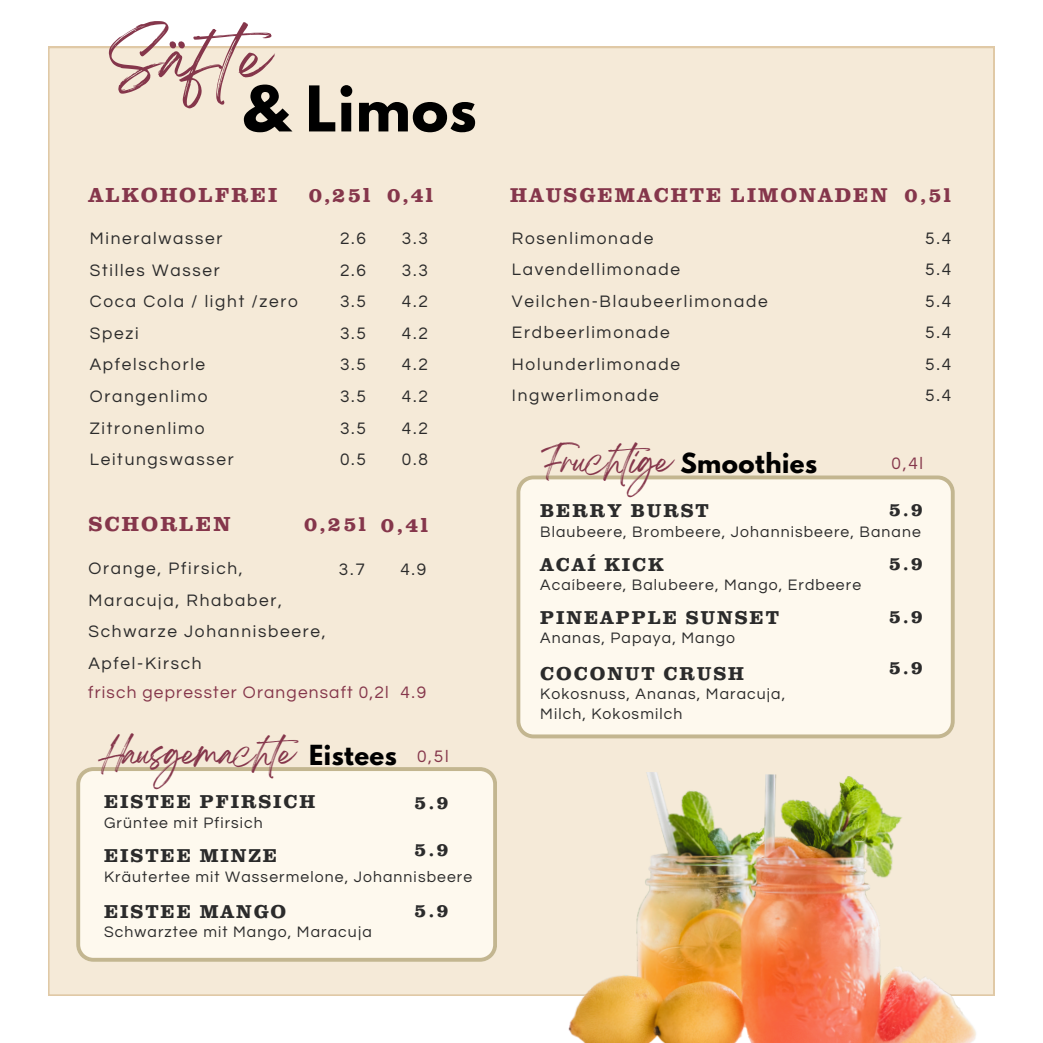
<style>
.page{position:relative;width:1043px;height:1043px;background:#fff}
.page>*{position:absolute;margin:0;border:0;box-sizing:border-box;transform-origin:0 0}
.t1{font:700 55.82px "League Spartan";letter-spacing:.015em;color:#000}
.t2{font:55.65px "Breathing";color:#85364b}
.t3{font:29.75px "Breathing";letter-spacing:-.06em;color:#85364b}
.t4{font:700 24.5px "League Spartan";letter-spacing:.02em;color:#000}
.t5{font:700 21px "Clarendon URW";letter-spacing:.1em;color:#85364b}
.t6{font:700 20.65px "Clarendon URW";letter-spacing:.1em;color:#85364b}
.t7{font:700 19.25px "Clarendon URW";letter-spacing:.1em;color:#2b2b2b}
.t8{font:17.32px/31.5px "Questrial";letter-spacing:.1em;color:#2b2b2b}
.t9{font:17.32px "Questrial";letter-spacing:.07em;color:#85364b}
.t10{font:15.75px/19.6px "Questrial";letter-spacing:.07em;color:#2b2b2b}
</style>
<div class="page">
<div style="left:48px;top:47px;width:945px;height:948px;background:#f5ead8"></div>
<img style="left:550px;top:770px;width:445px;height:272px">
<svg style="left:76px;top:766px;width:420px;height:195px;background:#f9f4e7"></svg>
<div style="left:516px;top:475px;width:438px;height:263px;background:#fef9ee"></div>
<h2 class="t2" style="left:109px;top:41px;width:190px">Säfte</h2>
<h1 class="t1" style="left:242px;top:81px;width:236px">&amp; Limos</h1>
<p class="t5" style="left:88px;top:187px;width:190px">ALKOHOLFREI</p>
<p class="t5" style="left:309px;top:187px;width:126px">0,25l 0,4l</p>
<p class="t8" style="left:340px;top:223px;width:27px">2.6</p>
<p class="t8" style="left:340px;top:255px;width:27px">2.6</p>
<p class="t8" style="left:340px;top:286px;width:27px">3.5</p>
<p class="t8" style="left:340px;top:318px;width:27px">3.5</p>
<p class="t8" style="left:340px;top:349px;width:27px">3.5</p>
<p class="t8" style="left:340px;top:381px;width:27px">3.5</p>
<p class="t8" style="left:340px;top:412px;width:27px">3.5</p>
<p class="t8" style="left:340px;top:444px;width:27px">0.5</p>
<h6 class="t8" style="left:90px;top:223px;width:134px">Mineralwasser</h6>
<p class="t8" style="left:90px;top:255px;width:131px">Stilles Wasser</p>
<p class="t8" style="left:90px;top:286px;width:210px">Coca Cola / light /zero</p>
<p class="t8" style="left:90px;top:318px;width:50px">Spezi</p>
<p class="t8" style="left:90px;top:349px;width:117px">Apfelschorle</p>
<p class="t8" style="left:90px;top:381px;width:119px">Orangenlimo</p>
<p class="t8" style="left:90px;top:412px;width:116px">Zitronenlimo</p>
<p class="t8" style="left:90px;top:444px;width:145px">Leitungswasser</p>
<p class="t8" style="left:402px;top:223px;width:27px">3.3</p>
<p class="t8" style="left:402px;top:255px;width:27px">3.3</p>
<p class="t8" style="left:402px;top:286px;width:27px">4.2</p>
<p class="t8" style="left:402px;top:318px;width:27px">4.2</p>
<p class="t8" style="left:402px;top:349px;width:27px">4.2</p>
<p class="t8" style="left:402px;top:381px;width:27px">4.2</p>
<p class="t8" style="left:402px;top:412px;width:27px">4.2</p>
<p class="t8" style="left:402px;top:444px;width:27px">0.8</p>
<p class="t5" style="left:88px;top:517px;width:144px">SCHORLEN</p>
<p class="t8" style="left:88px;top:552px;width:239px">Orange, Pfirsich,<br>Maracuja, Rhababer,<br>Schwarze Johannisbeere,<br>Apfel-Kirsch</p>
<h4 class="t6" style="left:304px;top:517px;width:63px">0,25l</h4>
<p class="t8" style="left:339px;top:554px;width:27px">3.7</p>
<p class="t5" style="left:381px;top:517px;width:49px">0,4l</p>
<h3 class="t8" style="left:400px;top:554px;width:27px">4.9</h3>
<p class="t9" style="left:88px;top:683px;width:302px">frisch gepresster Orangensaft 0,2l</p>
<h6 class="t9" style="left:400px;top:683px;width:27px">4.9</h6>
<h6 class="t3" style="left:99px;top:744px;width:214px">Hausgemachte</h6>
<h6 class="t7" style="left:104px;top:795px;width:213px">EISTEE PFIRSICH</h6>
<p class="t4" style="left:309px;top:742px;width:89px">Eistees</p>
<p class="t9" style="left:417px;top:747px;width:33px">0,5l</p>
<h5 class="t7" style="left:414px;top:795px;width:36px">5.9</h5>
<p class="t7" style="left:414px;top:843px;width:36px">5.9</p>
<h6 class="t10" style="left:104px;top:813px;width:160px">Grüntee mit Pfirsich</h6>
<h5 class="t7" style="left:104px;top:848px;width:174px">EISTEE MINZE</h5>
<h6 class="t10" style="left:104px;top:866px;width:369px">Kräutertee mit Wassermelone, Johannisbeere</h6>
<h5 class="t7" style="left:104px;top:904px;width:184px">EISTEE MANGO</h5>
<p class="t10" style="left:104px;top:922px;width:269px">Schwarztee mit Mango, Maracuja</p>
<h5 class="t7" style="left:414px;top:904px;width:36px">5.9</h5>
<p class="t6" style="left:510px;top:188px;width:379px">HAUSGEMACHTE LIMONADEN</p>
<p class="t6" style="left:904px;top:188px;width:48px">0,5l</p>
<p class="t8" style="left:511px;top:223px;width:143px">Rosenlimonade</p>
<h3 class="t8" style="left:511px;top:254px;width:170px">Lavendellimonade</h3>
<h4 class="t8" style="left:511px;top:286px;width:257px">Veilchen-Blaubeerlimonade</h4>
<p class="t8" style="left:511px;top:317px;width:159px">Erdbeerlimonade</p>
<h6 class="t8" style="left:511px;top:349px;width:170px">Holunderlimonade</h6>
<h5 class="t8" style="left:511px;top:380px;width:148px">Ingwerlimonade</h5>
<p class="t8" style="left:924px;top:223px;width:27px">5.4</p>
<p class="t8" style="left:924px;top:254px;width:27px">5.4</p>
<p class="t8" style="left:924px;top:286px;width:27px">5.4</p>
<p class="t8" style="left:924px;top:317px;width:27px">5.4</p>
<p class="t8" style="left:924px;top:349px;width:27px">5.4</p>
<p class="t8" style="left:924px;top:380px;width:27px">5.4</p>
<h6 class="t3" style="left:541px;top:452px;width:132px">Fruchtige</h6>
<h6 class="t7" style="left:540px;top:503px;width:170px">BERRY BURST</h6>
<h5 class="t4" style="left:680px;top:451px;width:138px">Smoothies</h5>
<p class="t9" style="left:891px;top:454px;width:33px">0,4l</p>
<h5 class="t7" style="left:888px;top:502px;width:36px">5.9</h5>
<p class="t10" style="left:540px;top:522px;width:382px">Blaubeere, Brombeere, Johannisbeere, Banane</p>
<h6 class="t10" style="left:540px;top:575px;width:322px">Acaíbeere, Balubeere, Mango, Erdbeere</h6>
<h5 class="t7" style="left:540px;top:611px;width:240px">PINEAPPLE SUNSET</h5>
<p class="t10" style="left:540px;top:628px;width:196px">Ananas, Papaya, Mango</p>
<h5 class="t7" style="left:540px;top:666px;width:205px">COCONUT CRUSH</h5>
<h6 class="t10" style="left:540px;top:684px;width:246px">Kokosnuss, Ananas, Maracuja,<br>Milch, Kokosmilch</h6>
<p class="t7" style="left:540px;top:558px;width:125px">ACAÍ KICK</p>
<p class="t7" style="left:888px;top:556px;width:36px">5.9</p>
<p class="t7" style="left:888px;top:610px;width:36px">5.9</p>
<p class="t7" style="left:888px;top:660px;width:36px">5.9</p>
</div>
